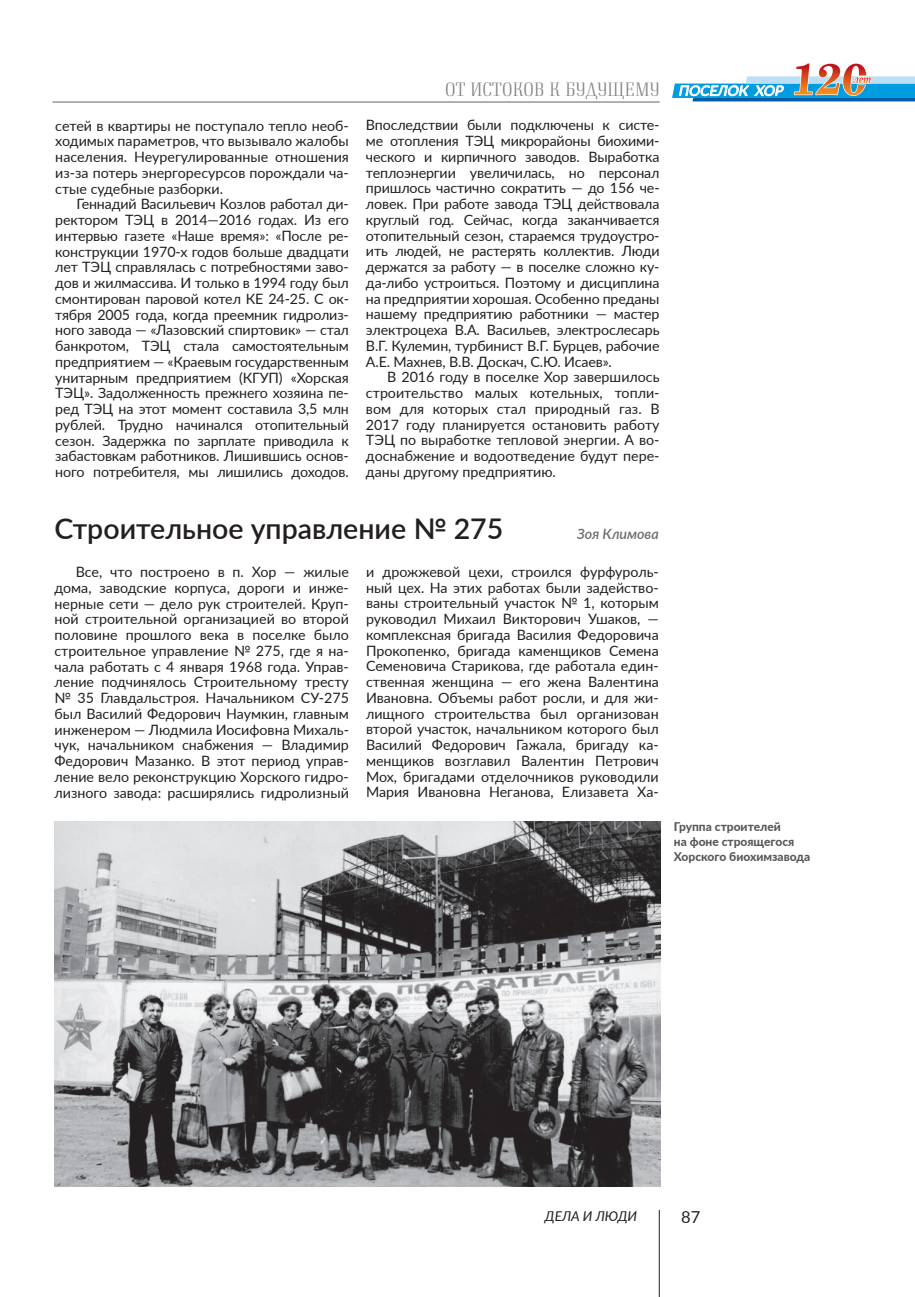
<style>
.page{position:relative;width:915px;height:1297px;background:#fff}
.page>*{position:absolute;margin:0;border:0;box-sizing:border-box;transform-origin:0 0}
.t1{font:600 28.5px "Lato";color:#231f20}
.t2{font:16.5px "Lato";color:#231f20}
.t3{font:15.6px "Neumann";color:#808285}
.t4{font:14.25px/15.8px "Lato";color:#231f20;text-align:justify}
.t5{font:italic 600 14.25px "Lato";color:#6c6d70}
.t6{font:italic 13.95px "Lato";color:#fff}
.t7{font:italic 13.5px "Lato";color:#231f20}
.t8{font:800 12px/15px "Lato";color:#57585a}
</style>
<div class="page">
<hr style="left:52px;top:101px;width:607px;height:2px;background:#95979a">
<img style="left:55px;top:821px;width:604px;height:365px">
<svg style="left:672px;top:63px;width:242px;height:38px"></svg>
<hr style="left:658px;top:1210px;width:1px;height:87px;background:#231f20">
<p class="t3" style="left:444px;top:77px;width:216px">ОТ ИСТОКОВ К БУДУЩЕМУ</p>
<p class="t4" style="left:366px;top:117px;width:295px">Впоследствии были подключены к систе&shy;ме отопления ТЭЦ микрорайоны биохими&shy;ческого и кирпичного заводов. Выработка теплоэнергии увеличилась, но персонал пришлось частично сократить — до 156 че&shy;ловек. При работе завода ТЭЦ действовала круглый год. Сейчас, когда заканчивается отопительный сезон, стараемся трудоустро&shy;ить людей, не растерять коллектив. Люди держатся за работу — в поселке сложно ку&shy;да-либо устроиться. Поэтому и дисциплина на предприятии хорошая. Особенно преданы нашему предприятию работники — мастер электроцеха В.А. Васильев, электрослесарь В.Г. Кулемин, турбинист В.Г. Бурцев, рабочие А.Е. Махнев, В.В. Доскач, С.Ю. Исаев».</p>
<p class="t4" style="left:366px;top:369px;width:295px;text-indent:21px">В 2016 году в поселке Хор завершилось строительство малых котельных, топли&shy;вом для которых стал природный газ. В 2017 году планируется остановить работу ТЭЦ по выработке тепловой энергии. А во&shy;доснабжение и водоотведение будут пере&shy;даны другому предприятию.</p>
<h1 class="t1" style="left:54px;top:508px;width:450px">Строительное управление № 275</h1>
<p class="t5" style="left:577px;top:524px;width:83px">Зоя Климова</p>
<p class="t4" style="left:54px;top:563px;width:296px;text-indent:21px">Все, что построено в п. Хор — жилые дома, заводские корпуса, дороги и инже&shy;нерные сети — дело рук строителей. Круп&shy;ной строительной организацией во второй половине прошлого века в поселке было строительное управление № 275, где я на&shy;чала работать с 4 января 1968 года. Управ&shy;ление подчинялось Строительному тресту № 35 Главдальстроя. Начальником СУ-275 был Василий Федорович Наумкин, главным инженером — Людмила Иосифовна Михаль&shy;чук, начальником снабжения — Владимир Федорович Мазанко. В этот период управ&shy;ление вело реконструкцию Хорского гидро&shy;лизного завода: расширялись гидролизный</p>
<p class="t4" style="left:366px;top:563px;width:294px">и дрожжевой цехи, строился фурфуроль&shy;ный цех. На этих работах были задейство&shy;ваны строительный участок № 1, которым руководил Михаил Викторович Ушаков, — комплексная бригада Василия Федоровича Прокопенко, бригада каменщиков Семена Семеновича Старикова, где работала един&shy;ственная женщина — его жена Валентина Ивановна. Объемы работ росли, и для жи&shy;лищного строительства был организован второй участок, начальником которого был Василий Федорович Гажала, бригаду ка&shy;менщиков возглавил Валентин Петрович Мох, бригадами отделочников руководили Мария Ивановна Неганова, Елизавета Ха-</p>
<p class="t4" style="left:55px;top:117px;width:295px">сетей в квартиры не поступало тепло необ&shy;ходимых параметров, что вызывало жалобы населения. Неурегулированные отношения из-за потерь энергоресурсов порождали ча&shy;стые судебные разборки.</p>
<p class="t4" style="left:55px;top:196px;width:295px;text-indent:21px">Геннадий Васильевич Козлов работал ди&shy;ректором ТЭЦ в 2014—2016 годах. Из его интервью газете «Наше время»: «После ре&shy;конструкции 1970-х годов больше двадцати лет ТЭЦ справлялась с потребностями заво&shy;дов и жилмассива. И только в 1994 году был смонтирован паровой котел КЕ 24-25. С ок&shy;тября 2005 года, когда преемник гидролиз&shy;ного завода — «Лазовский спиртовик» — стал банкротом, ТЭЦ стала самостоятельным предприятием — «Краевым государственным унитарным предприятием (КГУП) «Хорская ТЭЦ». Задолженность прежнего хозяина пе&shy;ред ТЭЦ на этот момент составила 3,5 млн рублей. Трудно начинался отопительный сезон. Задержка по зарплате приводила к забастовкам работников. Лишившись основ&shy;ного потребителя, мы лишились доходов.</p>
<p class="t6" style="left:678px;top:81px;width:109px">Поселок Хор</p>
<p class="t8" style="left:673px;top:819px;width:138px">Группа строителей<br>на фоне строящегося<br>Хорского биохимзавода</p>
<p class="t7" style="left:544px;top:1206px;width:94px">дела и люди</p>
<p class="t2" style="left:681px;top:1205px;width:21px">87</p>
</div>
